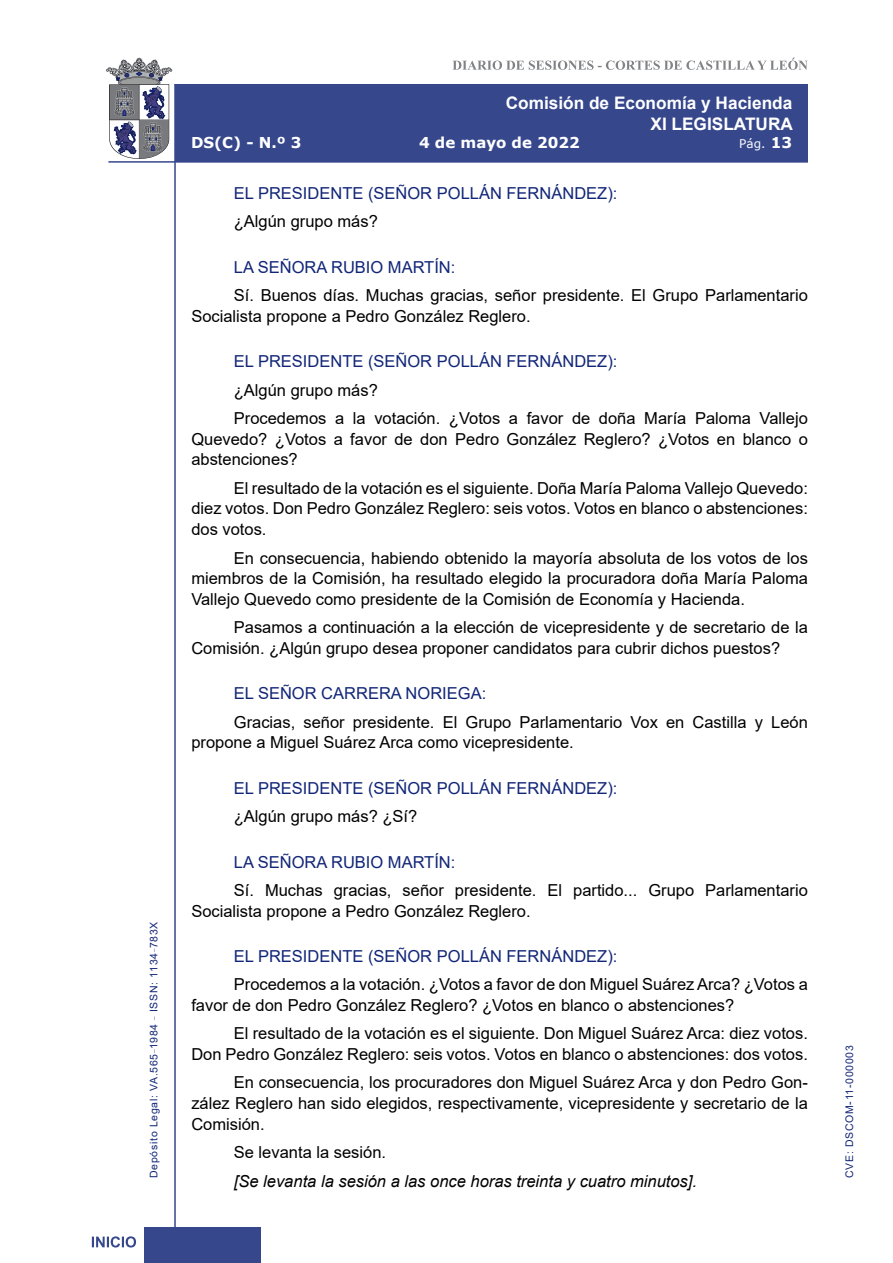
<style>
.page{position:relative;width:893px;height:1263px;background:#fff}
.page>*{position:absolute;margin:0;border:0;box-sizing:border-box;transform-origin:0 0}
.t1{font:700 17.25px/20.7px "Arial";color:#fff;text-align:right}
.t2{font:16.5px/20.7px "Arial";color:#000}
.Orador{font:16.5px "Arial";color:#122678}
.t3{font:italic 16.5px "Arial";color:#000}
.t4{font:700 15px "Verdana";color:#fff}
.t5{font:12px "Verdana";color:#fff}
.t6{font:10.5px "Arial";letter-spacing:.065em;color:#122678}
.s1{font-weight:700;font-size:15px}
</style>
<div class="page">
<svg style="left:452px;top:58px;width:356px;height:12px"></svg>
<hr style="left:174px;top:84px;width:2px;height:1179px;background:#36478c">
<div style="left:144px;top:1227px;width:117px;height:36px;background:#36478c"></div>
<div style="left:175px;top:84px;width:633px;height:78px;background:#36478c"></div>
<hr style="left:108px;top:161px;width:700px;height:2px;background:#36478c">
<svg style="left:92px;top:1236px;width:44px;height:11px"></svg>
<svg style="left:106px;top:58px;width:66px;height:101px"></svg>
<p class="t6" style="left:146px;top:1178px;width:258px;rotate:-90deg">Depósito Legal: VA.565<sup>_</sup>1984 <sup>_</sup> ISSN: 1134<sup>_</sup>783X</p>
<p class="t1" style="left:506px;top:93px;width:289px">Comisión de Economía y Hacienda<br>XI LEGISLATURA</p>
<p class="t4" style="left:191px;top:132px;width:112px">DS(C) - N.º 3</p>
<p class="t4" style="left:419px;top:132px;width:162px">4 de mayo de 2022</p>
<p class="t5" style="left:739px;top:135px;width:54px">Pág. <span class="s1">13</span></p>
<p class="Orador" style="left:234px;top:182px;width:385px">EL PRESIDENTE (SEÑOR POLLÁN FERNÁNDEZ):</p>
<p class="t2" style="left:234px;top:211px;width:145px">¿Algún grupo más?</p>
<p class="Orador" style="left:234px;top:256px;width:223px">LA SEÑORA RUBIO MARTÍN:</p>
<p class="t2" style="left:191px;top:285px;width:618px;text-indent:43px">Sí. Buenos días. Muchas gracias, señor presidente. El Grupo Parlamentario<br>Socialista propone a Pedro González Reglero.</p>
<p class="Orador" style="left:234px;top:350px;width:385px">EL PRESIDENTE (SEÑOR POLLÁN FERNÁNDEZ):</p>
<p class="t2" style="left:234px;top:379px;width:145px">¿Algún grupo más?</p>
<p class="t2" style="left:191px;top:408px;width:618px;text-align:justify;text-indent:43px">Procedemos a la votación. ¿Votos a favor de doña María Paloma Vallejo Quevedo? ¿Votos a favor de don Pedro González Reglero? ¿Votos en blanco o abstenciones?</p>
<p class="t2" style="left:191px;top:477px;width:618px;text-align:justify;text-indent:43px">El resultado de la votación es el siguiente. Doña María Paloma Vallejo Quevedo: diez votos. Don Pedro González Reglero: seis votos. Votos en blanco o abstenciones: dos votos.</p>
<p class="t2" style="left:191px;top:547px;width:618px;text-align:justify;text-indent:43px">En consecuencia, habiendo obtenido la mayoría absoluta de los votos de los miembros de la Comisión, ha resultado elegido la procuradora doña María Paloma Vallejo Quevedo como presidente de la Comisión de Economía y Hacienda.</p>
<p class="t2" style="left:191px;top:617px;width:618px;text-indent:43px">Pasamos a continuación a la elección de vicepresidente y de secretario de la<br>Comisión. ¿Algún grupo desea proponer candidatos para cubrir dichos puestos?</p>
<p class="Orador" style="left:234px;top:682px;width:254px">EL SEÑOR CARRERA NORIEGA:</p>
<p class="t2" style="left:191px;top:711px;width:618px;text-indent:43px">Gracias, señor presidente. El Grupo Parlamentario Vox en Castilla y León propone a Miguel Suárez Arca como vicepresidente.</p>
<p class="Orador" style="left:234px;top:777px;width:385px">EL PRESIDENTE (SEÑOR POLLÁN FERNÁNDEZ):</p>
<p class="t2" style="left:234px;top:806px;width:185px">¿Algún grupo más? ¿Sí?</p>
<p class="Orador" style="left:234px;top:850px;width:223px">LA SEÑORA RUBIO MARTÍN:</p>
<p class="t2" style="left:191px;top:879px;width:618px;text-indent:43px">Sí. Muchas gracias, señor presidente. El partido... Grupo Parlamentario<br>Socialista propone a Pedro González Reglero.</p>
<p class="Orador" style="left:234px;top:945px;width:385px">EL PRESIDENTE (SEÑOR POLLÁN FERNÁNDEZ):</p>
<p class="t2" style="left:191px;top:974px;width:618px;text-indent:43px">Procedemos a la votación. ¿Votos a favor de don Miguel Suárez Arca? ¿Votos a favor de don Pedro González Reglero? ¿Votos en blanco o abstenciones?</p>
<p class="t2" style="left:191px;top:1023px;width:618px;text-align:right">El resultado de la votación es el siguiente. Don Miguel Suárez Arca: diez votos.<br>Don Pedro González Reglero: seis votos. Votos en blanco o abstenciones: dos votos.</p>
<p class="t2" style="left:191px;top:1072px;width:618px;text-align:justify;text-indent:43px">En consecuencia, los procuradores don Miguel Suárez Arca y don Pedro Gon&shy;zález Reglero han sido elegidos, respectivamente, vicepresidente y secretario de la Comisión.</p>
<p class="t2" style="left:234px;top:1142px;width:154px">Se levanta la sesión.</p>
<p class="t3" style="left:234px;top:1170px;width:465px">[Se levanta la sesión a las once horas treinta y cuatro minutos].</p>
<p class="t6" style="left:842px;top:1178px;width:134px;rotate:-90deg">CVE: DSCOM-11-000003</p>
</div>
